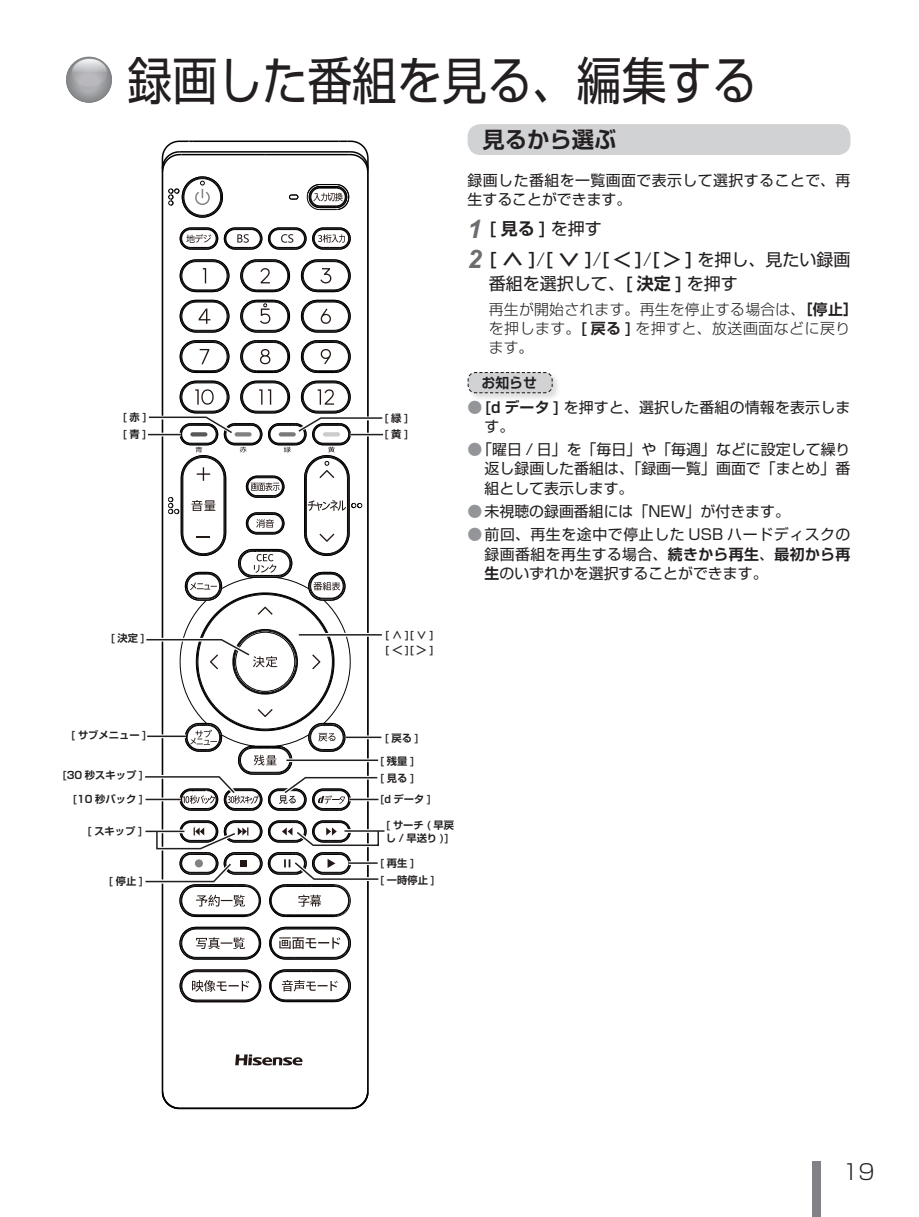
<style>
.page{position:relative;width:919px;height:1217px;background:#fff}
.page>*{position:absolute;margin:0;border:0;box-sizing:border-box;transform-origin:0 0}
._00_大タイトル{font:51px "Shin Go Pro";color:#231f20;scale:.88 1}
._02_小タイトル1{font:700 22.35px "Shin Go Pro De";color:#231f20}
.t1{font:300 21.3px "Shin Go Pro";color:#231f20}
._11_操作手順{font:16.95px/24.5px "Shin Go Pro";color:#231f20}
._11_操作手順-2{font:700 16.95px "Shin Go Pro De";color:#231f20}
._12_弾丸{font:14.85px/19.2px "Shin Go Pro";letter-spacing:.005em;color:#231f20;text-align:justify}
._16_indent5mm{font:300 14.85px/19.2px "Shin Go Pro";letter-spacing:.015em;color:#231f20}
._10_本文{font:14.85px/19.2px "Shin Go Pro";letter-spacing:.03em;color:#231f20}
.t2{font:700 13.8px "Shin Go Pro De";color:#231f20}
._10_本文-2{font:700 10.2px/12.8px "Shin Go Pro De";color:#231f20}
.s1{font-family:"Arial";font-style:italic;font-size:25.5px;color:#6c6d70}
.s2{font-family:"Shin Go Pro";font-weight:400}
.s3{font-family:"Arial";font-weight:700;font-style:italic;font-size:25.5px;color:#6c6d70}
.s4{font-family:"Shin Go Pro De";font-weight:700;font-size:17.85px}
.s5{font-family:"Shin Go Pro De";font-weight:700}
.s6{font-weight:300}
.s7{font-weight:300;color:#939598}
</style>
<div class="page">
<div style="left:812px;top:1161px;width:9px;height:55px;background:#808285"></div>
<div style="left:467px;top:124px;width:383px;height:31px;background:#d1d2d4;border-radius:13px"></div>
<div style="left:467px;top:372px;width:94px;height:30px;background:#231f20;opacity:.15"></div>
<svg style="left:467px;top:372px;width:86px;height:22px;background:#c8c8ca"></svg>
<svg style="left:289px;top:194px;width:9px;height:6px"></svg>
<hr style="left:179px;top:1107px;width:172px;height:1px;background:#030000">
<svg style="left:349px;top:1089px;width:20px;height:20px"></svg>
<hr style="left:162px;top:169px;width:1px;height:922px;background:#030000">
<hr style="left:367px;top:169px;width:1px;height:922px;background:#030000">
<svg style="left:161px;top:1089px;width:20px;height:20px"></svg>
<hr style="left:182px;top:154px;width:83px;height:1px;background:#030000">
<hr style="left:179px;top:151px;width:172px;height:1px;background:#030000">
<hr style="left:265px;top:154px;width:83px;height:1px;background:#030000">
<hr style="left:192px;top:140px;width:146px;height:2px;background:#030000">
<svg style="left:338px;top:140px;width:31px;height:33px"></svg>
<svg style="left:235px;top:1054px;width:68px;height:11px"></svg>
<svg style="left:161px;top:140px;width:62px;height:77px"></svg>
<svg style="left:180px;top:227px;width:38px;height:23px"></svg>
<svg style="left:224px;top:227px;width:38px;height:23px"></svg>
<svg style="left:268px;top:227px;width:38px;height:23px"></svg>
<svg style="left:180px;top:259px;width:49px;height:33px"></svg>
<svg style="left:240px;top:259px;width:50px;height:33px"></svg>
<svg style="left:301px;top:259px;width:49px;height:33px"></svg>
<svg style="left:180px;top:300px;width:49px;height:33px"></svg>
<svg style="left:240px;top:300px;width:50px;height:33px"></svg>
<svg style="left:301px;top:300px;width:49px;height:33px"></svg>
<svg style="left:180px;top:340px;width:49px;height:33px"></svg>
<svg style="left:240px;top:340px;width:50px;height:33px"></svg>
<svg style="left:301px;top:340px;width:49px;height:33px"></svg>
<svg style="left:307px;top:184px;width:42px;height:26px"></svg>
<svg style="left:312px;top:227px;width:38px;height:23px"></svg>
<svg style="left:179px;top:926px;width:82px;height:33px"></svg>
<svg style="left:269px;top:926px;width:82px;height:33px"></svg>
<svg style="left:180px;top:969px;width:81px;height:33px"></svg>
<svg style="left:269px;top:969px;width:82px;height:33px"></svg>
<hr style="left:344px;top:830px;width:40px;height:1px;background:#231f20">
<svg style="left:268px;top:820px;width:114px;height:97px"></svg>
<svg style="left:145px;top:820px;width:117px;height:97px"></svg>
<svg style="left:145px;top:380px;width:239px;height:430px"></svg>
<svg style="left:299px;top:632px;width:83px;height:4px"></svg>
<hr style="left:299px;top:634px;width:83px;height:1px;background:#231f20">
<img style="left:66px;top:56px;width:46px;height:47px">
<p class="_00_大タイトル" style="left:128px;top:39px;width:716px">録画した番組を見る、編集する</p>
<p class="_02_小タイトル1" style="left:482px;top:121px;width:135px">見るから選ぶ</p>
<p class="_10_本文" style="left:467px;top:169px;width:384px">録画した番組を一覧画面で表示して選択することで、再生することができます。</p>
<p class="_11_操作手順-2" style="left:467px;top:214px;width:136px"><span class="s1">1</span> [見る]<span class="s2">を押す</span></p>
<p class="_11_操作手順" style="left:489px;top:245px;width:363px;text-indent:-21px"><span class="s3">2</span> <span class="s4">[</span> <span class="s5">∧</span><span class="s4">]</span><span class="s6">/</span><span class="s4">[</span> <span class="s5">∨</span><span class="s4">]</span><span class="s6">/</span><span class="s4">[</span> <span class="s5">≪</span> <span class="s4">]</span><span class="s6">/</span><span class="s4">[</span> <span class="s5">≫</span> <span class="s4">]</span> を押し、見たい録画番組を選択して、<span class="s5">[ 決定 ]</span> を押す</p>
<p class="_16_indent5mm" style="left:489px;top:298px;width:370px">再生が開始されます。再生を停止する場合は、<span class="s5">［停止］</span>を押します。<span class="s5">[ 戻る ]</span> を押すと、放送画面などに戻ります。</p>
<p class="t2" style="left:481px;top:371px;width:57px">お知らせ</p>
<p class="_12_弾丸" style="left:484px;top:395px;width:367px;text-indent:-17px"><span class="s7">●</span><span class="s5">[d データ ]</span> を押すと、選択した番組の情報を表示します。</p>
<p class="_12_弾丸" style="left:484px;top:438px;width:367px;text-indent:-17px"><span class="s7">●</span>「曜日 / 日」を「毎日」や「毎週」などに設定して繰り返し録画した番組は、「録画一覧」画面で「まとめ」番組として表示します。</p>
<p class="_12_弾丸" style="left:467px;top:500px;width:324px"><span class="s7">●</span>未視聴の録画番組には「NEW」が付きます。</p>
<p class="_12_弾丸" style="left:484px;top:523px;width:367px;text-indent:-17px"><span class="s7">●</span>前回、再生を途中で停止した USB ハードディスクの録画番組を再生する場合、<span class="s5">続きから再生</span>、<span class="s5">最初から再生</span>のいずれかを選択することができます。</p>
<p class="_10_本文-2" style="left:122px;top:409px;width:26px">[赤]</p>
<p class="_10_本文-2" style="left:384px;top:410px;width:26px">[緑]</p>
<p class="_10_本文-2" style="left:122px;top:426px;width:26px">[青]</p>
<p class="_10_本文-2" style="left:384px;top:426px;width:26px">[黄]</p>
<p class="_10_本文-2" style="left:110px;top:630px;width:36px">[決定]</p>
<p class="_10_本文-2" style="left:385px;top:627px;width:51px">[∧][∨]</p>
<p class="_10_本文-2" style="left:385px;top:642px;width:51px">[≪][≫]</p>
<p class="_10_本文-2" style="left:71px;top:727px;width:77px">[ サブメニュー ]</p>
<p class="_10_本文-2" style="left:384px;top:729px;width:36px">[戻る]</p>
<p class="_10_本文-2" style="left:62px;top:767px;width:83px">[30 秒スキップ ]</p>
<p class="_10_本文-2" style="left:72px;top:791px;width:72px">[10 秒バック ]</p>
<p class="_10_本文-2" style="left:380px;top:752px;width:36px">[残量]</p>
<p class="_10_本文-2" style="left:380px;top:770px;width:36px">[見る]</p>
<p class="_10_本文-2" style="left:380px;top:791px;width:53px">[d データ ]</p>
<p class="_10_本文-2" style="left:87px;top:823px;width:57px">[ スキップ ]</p>
<p class="_10_本文-2" style="left:386px;top:817px;width:70px">[ サーチ ( 早戻し / 早送り )]</p>
<p class="_10_本文-2" style="left:380px;top:855px;width:36px">[再生]</p>
<p class="_10_本文-2" style="left:109px;top:873px;width:36px">[停止]</p>
<p class="_10_本文-2" style="left:380px;top:872px;width:57px">[ 一時停止 ]</p>
<h3 class="t1" style="left:842px;top:1154px;width:34px">19</h3>
</div>
